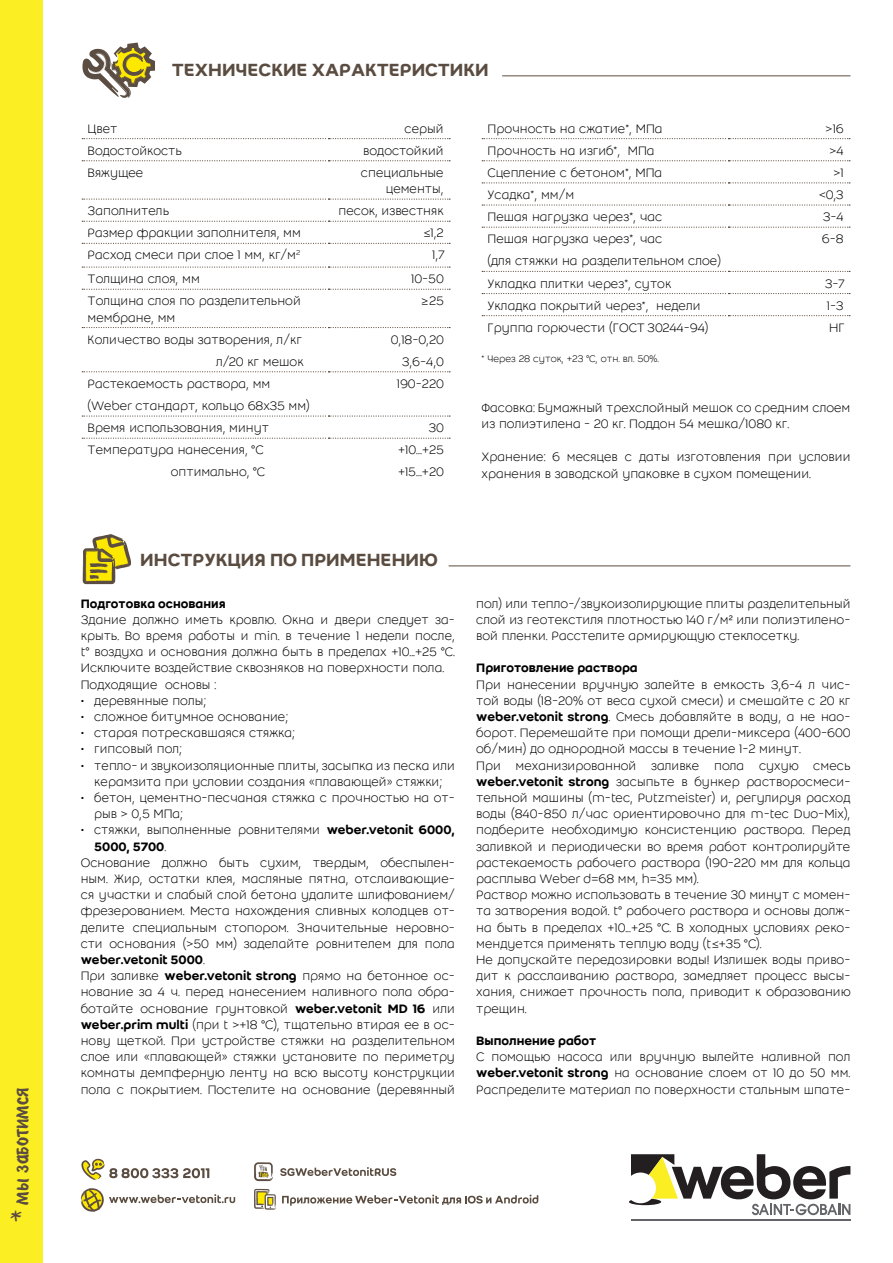
<style>
.page{position:relative;width:893px;height:1263px;background:#fff}
.page>*{position:absolute;margin:0;border:0;box-sizing:border-box;transform-origin:0 0}
.t1{font:24px "SPSL Brush";color:#5a4c40}
.t2{font:500 19.5px "Weber";color:#5a4c40}
.t3{font:300 13.5px/16.2px "Weber";color:#000}
.t4{font:500 13.5px "Weber";color:#000}
.t5{font:300 10.5px "Weber";color:#000}
.s1{font-weight:500}
.s2{font-weight:300}
</style>
<div class="page">
<div style="left:0;top:0;width:43px;height:1262px;background:#fbee23"></div>
<hr style="left:631px;top:1219px;width:219px;height:1px;background:#636467">
<svg style="left:629px;top:1154px;width:221px;height:61px"></svg>
<svg style="left:280px;top:1167px;width:116px;height:9px"></svg>
<svg style="left:282px;top:1194px;width:256px;height:12px"></svg>
<svg style="left:81px;top:1159px;width:128px;height:21px"></svg>
<svg style="left:254px;top:1162px;width:19px;height:19px"></svg>
<svg style="left:254px;top:1189px;width:22px;height:20px"></svg>
<svg style="left:81px;top:1188px;width:154px;height:23px"></svg>
<svg style="left:82px;top:221px;width:368px;height:1px"></svg>
<svg style="left:82px;top:327px;width:368px;height:1px"></svg>
<svg style="left:82px;top:371px;width:368px;height:1px"></svg>
<svg style="left:82px;top:438px;width:368px;height:1px"></svg>
<svg style="left:82px;top:160px;width:368px;height:1px"></svg>
<svg style="left:82px;top:199px;width:368px;height:1px"></svg>
<svg style="left:82px;top:138px;width:368px;height:1px"></svg>
<svg style="left:82px;top:267px;width:368px;height:1px"></svg>
<svg style="left:82px;top:243px;width:368px;height:1px"></svg>
<svg style="left:82px;top:289px;width:368px;height:1px"></svg>
<svg style="left:82px;top:415px;width:368px;height:2px"></svg>
<svg style="left:482px;top:182px;width:368px;height:1px"></svg>
<svg style="left:482px;top:271px;width:368px;height:1px"></svg>
<svg style="left:482px;top:293px;width:368px;height:1px"></svg>
<svg style="left:482px;top:315px;width:368px;height:1px"></svg>
<svg style="left:482px;top:204px;width:368px;height:2px"></svg>
<svg style="left:482px;top:227px;width:368px;height:1px"></svg>
<svg style="left:482px;top:160px;width:368px;height:1px"></svg>
<svg style="left:482px;top:138px;width:368px;height:1px"></svg>
<svg style="left:82px;top:43px;width:73px;height:55px"></svg>
<hr style="left:449px;top:565px;width:401px;height:1px;background:#5a4c40">
<hr style="left:502px;top:75px;width:348px;height:1px;background:#5a4c40">
<svg style="left:83px;top:534px;width:48px;height:50px"></svg>
<h1 class="t1" style="left:9px;top:1221px;width:135px;rotate:-90deg">* мы заботимся</h1>
<h2 class="t2" style="left:172px;top:56px;width:318px">ТЕХНИЧЕСКИЕ ХАРАКТЕРИСТИКИ</h2>
<p class="t3" style="left:88px;top:120px;width:31px">Цвет</p>
<p class="t3" style="left:405px;top:120px;width:41px">серый</p>
<p class="t3" style="left:88px;top:142px;width:96px">Водостойкость</p>
<p class="t3" style="left:363px;top:142px;width:82px">водостойкий</p>
<p class="t3" style="left:88px;top:164px;width:57px">Вяжущее</p>
<p class="t3" style="left:361px;top:164px;width:84px;text-align:right">специальные цементы,</p>
<p class="t3" style="left:88px;top:202px;width:83px">Заполнитель</p>
<p class="t3" style="left:338px;top:202px;width:107px">песок, известняк</p>
<p class="t3" style="left:88px;top:225px;width:215px">Размер фракции заполнителя, мм</p>
<p class="t3" style="left:423px;top:225px;width:22px">≤1,2</p>
<p class="t3" style="left:88px;top:247px;width:214px">Расход смеси при слое 1 мм, кг/м<sup>2</sup></p>
<p class="t3" style="left:432px;top:247px;width:14px">1,7</p>
<p class="t3" style="left:88px;top:270px;width:114px">Толщина слоя, мм</p>
<p class="t3" style="left:411px;top:270px;width:34px">10-50</p>
<p class="t3" style="left:88px;top:293px;width:215px">Толщина слоя по разделительной мембране, мм</p>
<p class="t3" style="left:421px;top:293px;width:24px">≥25</p>
<p class="t3" style="left:88px;top:331px;width:216px">Количество воды затворения, л/кг</p>
<p class="t3" style="left:391px;top:331px;width:55px">0,18-0,20</p>
<p class="t3" style="left:216px;top:353px;width:89px">л/20 кг мешок</p>
<p class="t3" style="left:402px;top:353px;width:43px">3,6-4,0</p>
<p class="t3" style="left:88px;top:375px;width:184px">Растекаемость раствора, мм</p>
<p class="t3" style="left:397px;top:375px;width:49px">190-220</p>
<p class="t3" style="left:88px;top:394px;width:224px;line-height:22.2px">(Weber стандарт, кольцо 68х35 мм)<br>Время использования, минут</p>
<p class="t3" style="left:429px;top:419px;width:17px">30</p>
<p class="t3" style="left:88px;top:441px;width:177px">Температура нанесения, °С</p>
<p class="t3" style="left:398px;top:441px;width:47px">+10…+25</p>
<p class="t3" style="left:171px;top:464px;width:96px">оптимально, °С</p>
<p class="t3" style="left:398px;top:464px;width:47px">+15…+20</p>
<p class="t3" style="left:488px;top:120px;width:177px">Прочность на сжатие*, МПа</p>
<p class="t3" style="left:826px;top:120px;width:20px">&gt;16</p>
<p class="t3" style="left:488px;top:142px;width:169px">Прочность на изгиб*, МПа</p>
<p class="t3" style="left:829px;top:142px;width:16px">&gt;4</p>
<p class="t3" style="left:488px;top:164px;width:176px">Сцепление с бетоном*, МПа</p>
<p class="t3" style="left:833px;top:164px;width:12px">&gt;1</p>
<p class="t3" style="left:488px;top:186px;width:88px">Усадка*, мм/м</p>
<p class="t3" style="left:818px;top:186px;width:27px">&lt;0,3</p>
<p class="t3" style="left:488px;top:208px;width:176px">Пешая нагрузка через*, час</p>
<p class="t3" style="left:823px;top:208px;width:22px">3-4</p>
<p class="t3" style="left:488px;top:230px;width:176px">Пешая нагрузка через*, час</p>
<p class="t3" style="left:822px;top:230px;width:23px">6-8</p>
<p class="t3" style="left:488px;top:250px;width:235px;line-height:22.2px">(для стяжки на разделительном слое)<br>Укладка плитки через*, суток</p>
<p class="t3" style="left:825px;top:275px;width:21px">3-7</p>
<p class="t3" style="left:488px;top:297px;width:214px">Укладка покрытий через*, недели</p>
<p class="t3" style="left:827px;top:297px;width:18px">1-3</p>
<p class="t3" style="left:488px;top:319px;width:222px">Группа горючести (ГОСТ 30244-94)</p>
<p class="t3" style="left:829px;top:319px;width:17px">НГ</p>
<p class="t5" style="left:482px;top:351px;width:179px">* Через 28 суток, +23 °С, отн. вл. 50%.</p>
<p class="t3" style="left:482px;top:399px;width:370px">Фасовка: Бумажный трехслойный мешок со средним слоем из полиэтилена - 20 кг. Поддон 54 мешка/1080 кг.</p>
<p class="t3" style="left:482px;top:449px;width:370px">Хранение: 6 месяцев с даты изготовления при условии хранения в заводской упаковке в сухом помещении.</p>
<h2 class="t2" style="left:140px;top:546px;width:299px">ИНСТРУКЦИЯ ПО ПРИМЕНЕНИЮ</h2>
<p class="t4" style="left:81px;top:593px;width:146px">Подготовка основания</p>
<p class="t3" style="left:81px;top:611px;width:376px">Здание должно иметь кровлю. Окна и двери следует за&shy;крыть. Во время работы и min. в течение 1 недели после, t° воздуха и основания должна быть в пределах +10...+25 °С.<br>Исключите воздействие сквозняков на поверхности пола.<br>Подходящие основы :</p>
<p class="t3" style="left:81px;top:692px;width:127px">• деревянные полы;</p>
<p class="t3" style="left:81px;top:708px;width:209px">• сложное битумное основание;</p>
<p class="t3" style="left:81px;top:724px;width:216px">• старая потрескавшаяся стяжка;</p>
<p class="t3" style="left:81px;top:741px;width:103px">• гипсовый пол;</p>
<p class="t3" style="left:81px;top:757px;width:376px;text-align:center">• тепло- и звукоизоляционные плиты, засыпка из песка или керамзита при условии создания «плавающей» стяжки;</p>
<p class="t3" style="left:94px;top:789px;width:362px;text-indent:-14px">• бетон, цементно-песчаная стяжка с прочностью на от&shy;рыв &gt; 0,5 МПа;</p>
<p class="t3" style="left:81px;top:822px;width:376px">• стяжки, выполненные ровнителями <span class="s1">weber.vetonit 6000,</span></p>
<p class="t4" style="left:94px;top:836px;width:73px">5000, 5700<span class="s2">.</span></p>
<p class="t3" style="left:81px;top:854px;width:376px">Основание должно быть сухим, твердым, обеспылен-</p>
<p class="t3" style="left:81px;top:870px;width:376px">ным. Жир, остатки клея, масляные пятна, отслаивающие-</p>
<p class="t3" style="left:81px;top:886px;width:376px">ся участки и слабый слой бетона удалите шлифованием/</p>
<p class="t3" style="left:81px;top:903px;width:376px">фрезерованием. Места нахождения сливных колодцев от-</p>
<p class="t3" style="left:81px;top:919px;width:376px">делите специальным стопором. Значительные неровно-</p>
<p class="t3" style="left:81px;top:935px;width:376px">сти основания (&gt;50 мм) заделайте ровнителем для пола</p>
<p class="t4" style="left:81px;top:950px;width:126px">weber.vetonit 5000<span class="s2">.</span></p>
<p class="t3" style="left:81px;top:967px;width:376px">При заливке <span class="s1">weber.vetonit strong</span> прямо на бетонное ос-</p>
<p class="t3" style="left:81px;top:984px;width:376px">нование за 4 ч. перед нанесением наливного пола обра-</p>
<p class="t3" style="left:81px;top:1000px;width:376px">ботайте основание грунтовкой <span class="s1">weber.vetonit MD 16</span> или</p>
<p class="t3" style="left:81px;top:1016px;width:376px"><span class="s1">weber.prim multi</span> (при t &gt;+18 °C), тщательно втирая ее в ос-</p>
<p class="t3" style="left:81px;top:1032px;width:376px">нову щеткой. При устройстве стяжки на разделительном</p>
<p class="t3" style="left:81px;top:1048px;width:376px">слое или «плавающей» стяжки установите по периметру</p>
<p class="t3" style="left:81px;top:1065px;width:376px">комнаты демпферную ленту на всю высоту конструкции</p>
<p class="t3" style="left:81px;top:1081px;width:376px">пола с покрытием. Постелите на основание (деревянный</p>
<p class="t3" style="left:476px;top:595px;width:376px;text-align:justify">пол) или тепло-/звукоизолирующие плиты разделительный слой из геотекстиля плотностью 140 г/м² или полиэтилено&shy;вой пленки. Расстелите армирующую стеклосетку.</p>
<p class="t4" style="left:476px;top:658px;width:163px">Приготовление раствора</p>
<p class="t3" style="left:476px;top:676px;width:376px">При нанесении вручную залейте в емкость 3,6-4 л чис&shy;той воды (18-20% от веса сухой смеси) и смешайте с 20 кг <span class="s1">weber.vetonit strong</span>. Смесь добавляйте в воду, а не нао&shy;борот. Перемешайте при помощи дрели-миксера (400-600 об/мин) до однородной массы в течение 1-2 минут.<br>При механизированной заливке пола сухую смесь <span class="s1">weber.vetonit strong</span> засыпьте в бункер растворосмеси&shy;тельной машины (m-tec, Putzmeister) и, регулируя расход воды (840-850 л/час ориентировочно для m-tec Duo-Mix), подберите необходимую консистенцию раствора. Перед заливкой и периодически во время работ контролируйте растекаемость рабочего раствора (190-220 мм для кольца расплыва Weber d=68 мм, h=35 мм).<br>Раствор можно использовать в течение 30 минут с момен&shy;та затворения водой. t° рабочего раствора и основы долж&shy;на быть в пределах +10...+25 °С. В холодных условиях реко&shy;мендуется применять теплую воду (t≤+35 °С).<br>Не допускайте передозировки воды! Излишек воды приво&shy;дит к расслаиванию раствора, замедляет процесс высы&shy;хания, снижает прочность пола, приводит к образованию трещин.</p>
<p class="t4" style="left:476px;top:1031px;width:122px">Выполнение работ</p>
<p class="t3" style="left:476px;top:1048px;width:376px;text-align:justify">С помощью насоса или вручную вылейте наливной пол <span class="s1">weber.vetonit strong</span> на основание слоем от 10 до 50 мм.<br>Распределите материал по поверхности стальным шпате-</p>
</div>
